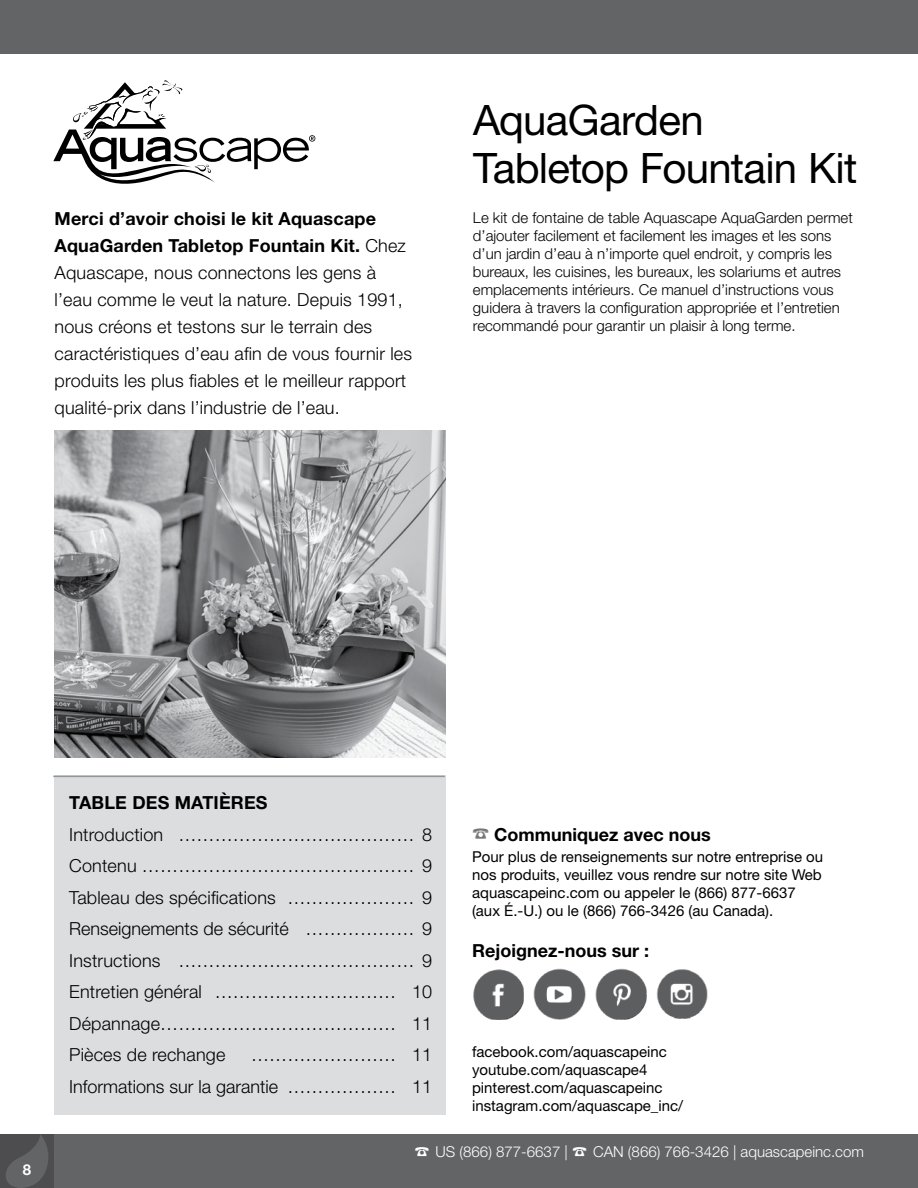
<style>
.page{position:relative;width:918px;height:1188px;background:#fff}
.page>*{position:absolute;margin:0;border:0;box-sizing:border-box;transform-origin:0 0}
.t1{font:42px/48px "Helvetica Neue LT Std";letter-spacing:-.02em;color:#000}
.t2{font:300 18px/31.5px "Helvetica Neue LT Std";letter-spacing:.01em;color:#000}
.t3{font:700 18px "Helvetica Neue LT Std";color:#000}
.t4{font:300 15px/18px "Helvetica Neue LT Std";color:#000}
.t5{font:15px/18px "Helvetica Neue LT Std";color:#000}
.t6{font:300 15px "Helvetica Neue LT Std";color:#fff}
.t7{font:700 15px "Helvetica Neue LT Std";color:#fff}
.s1{font-weight:700}
.s2{color:#77787b}
</style>
<div class="page">
<div style="left:0;top:1134px;width:918px;height:54px;background:#636466"></div>
<div style="left:0;top:0;width:918px;height:54px;background:#636466"></div>
<div style="left:0;top:1134px;width:54px;height:54px;background:#4d4d4f"></div>
<svg style="left:6px;top:1135px;width:42px;height:53px"></svg>
<svg style="left:53px;top:80px;width:262px;height:104px"></svg>
<div style="left:54px;top:775px;width:392px;height:340px;background:#dcddde"></div>
<hr style="left:53px;top:776px;width:392px;height:1px;background:#939598">
<img style="left:54px;top:430px;width:392px;height:328px">
<img style="left:473px;top:969px;width:50px;height:51px">
<img style="left:595px;top:968px;width:52px;height:52px">
<img style="left:534px;top:968px;width:51px;height:52px">
<img style="left:657px;top:969px;width:50px;height:50px">
<p class="t2" style="left:55px;top:205px;width:359px;line-height:27px"><span class="s1">Merci d’avoir choisi le kit Aquascape AquaGarden Tabletop Fountain Kit.</span> Chez Aquascape, nous connectons les gens à l’eau comme le veut la nature. Depuis 1991, nous créons et testons sur le terrain des caractéristiques d’eau afin de vous fournir les produits les plus fiables et le meilleur rapport qualité-prix dans l’industrie de l’eau.</p>
<h1 class="t1" style="left:473px;top:95px;width:386px">AquaGarden<br>Tabletop Fountain Kit</h1>
<p class="t4" style="left:473px;top:208px;width:381px">Le kit de fontaine de table Aquascape AquaGarden permet d’ajouter facilement et facilement les images et les sons d’un jardin d’eau à n’importe quel endroit, y compris les bureaux, les cuisines, les bureaux, les solariums et autres emplacements intérieurs. Ce manuel d’instructions vous guidera à travers la configuration appropriée et l’entretien recommandé pour garantir un plaisir à long terme.</p>
<p class="t7" style="left:23px;top:1160px;width:10px">8</p>
<p class="t3" style="left:69px;top:792px;width:200px">TABLE DES MATIÈRES</p>
<p class="t2" style="left:69px;top:818px;width:365px;text-align:justify">Introduction ………………………………… 8<br>Contenu ……………………………………… 9<br>Tableau des spécifications ………………… 9<br>Renseignements de sécurité ……………… 9<br>Instructions ………………………………… 9<br>Entretien général ………………………… 10<br>Dépannage………………………………… 11<br>Pièces de rechange</p>
<p class="t2" style="left:69px;top:1039px;width:365px;text-align:right">…………………… 11<br>Informations sur la garantie ……………… 11</p>
<p class="t3" style="left:472px;top:823px;width:240px"><span class="s2">☎</span> Communiquez avec nous</p>
<p class="t5" style="left:472px;top:848px;width:353px">Pour plus de renseignements sur notre entreprise ou nos produits, veuillez vous rendre sur notre site Web aquascapeinc.com ou appeler le (866) 877-6637 (aux É.-U.) ou le (866) 766-3426 (au Canada).</p>
<p class="t3" style="left:472px;top:940px;width:179px">Rejoignez-nous sur :</p>
<p class="t5" style="left:472px;top:1042px;width:213px">facebook.com/aquascapeinc youtube.com/aquascape4 pinterest.com/aquascapeinc instagram.com/aquascape_inc/</p>
<p class="t6" style="left:415px;top:1143px;width:451px">☎ US (866) 877-6637 | ☎ CAN (866) 766-3426 | aquascapeinc.com</p>
</div>
